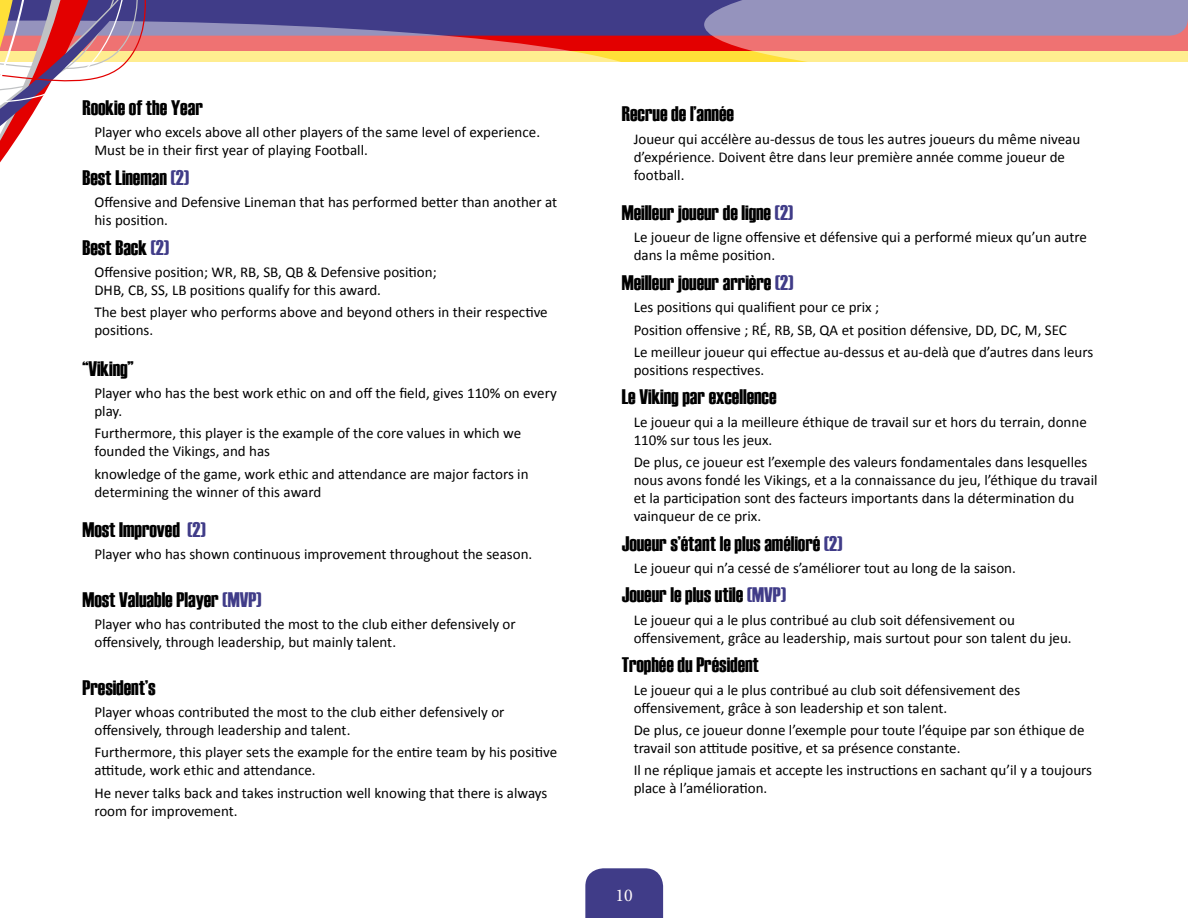
<style>
.page{position:relative;width:1188px;height:918px;background:#fff}
.page>*{position:absolute;margin:0;border:0;box-sizing:border-box;transform-origin:0 0}
.t1{font:21px "Haettenschweiler";color:#000}
.t2{font:18px "Minion Pro";color:#fef9fb}
.t3{font:15px/18px "Calibri";color:#000}
.s1{color:#403c88}
</style>
<div class="page">
<div style="left:585px;top:868px;width:78px;height:50px;background:#403c88"></div>
<div style="left:204px;top:0;width:500px;height:36px;background:#403c88"></div>
<svg style="left:204px;top:16px;width:458px;height:46px;background:#ae7378"></svg>
<svg style="left:704px;top:0;width:484px;height:62px;background:#bd979d"></svg>
<svg style="left:194px;top:0;width:10px;height:62px"></svg>
<svg style="left:188px;top:0;width:6px;height:62px"></svg>
<svg style="left:0;top:0;width:188px;height:163px"></svg>
<h1 class="t1" style="left:82px;top:96px;width:122px">Rookie of the Year</h1>
<p class="t3" style="left:94px;top:124px;width:447px">Player who excels above all other players of the same level of experience.<br>Must be in their first year of playing Football.</p>
<h1 class="t1" style="left:82px;top:166px;width:108px">Best Lineman <span class="s1">(2)</span></h1>
<p class="t3" style="left:94px;top:193px;width:464px">Offensive and Defensive Lineman that has performed better than another at his position.</p>
<h1 class="t1" style="left:82px;top:236px;width:88px">Best Back <span class="s1">(2)</span></h1>
<p class="t3" style="left:94px;top:263px;width:344px">Offensive position; WR, RB, SB, QB &amp; Defensive position;<br>DHB, CB, SS, LB positions qualify for this award.</p>
<p class="t3" style="left:94px;top:304px;width:455px">The best player who performs above and beyond others in their respective positions.</p>
<h1 class="t1" style="left:82px;top:356px;width:53px">“Viking”</h1>
<p class="t3" style="left:94px;top:384px;width:464px">Player who has the best work ethic on and off the field, gives 110% on every play.</p>
<p class="t3" style="left:94px;top:424px;width:428px">Furthermore, this player is the example of the core values in which we founded the Vikings, and has</p>
<p class="t3" style="left:94px;top:465px;width:436px">knowledge of the game, work ethic and attendance are major factors in determining the winner of this award</p>
<h1 class="t1" style="left:82px;top:518px;width:125px">Most Improved <span class="s1">(2)</span></h1>
<p class="t3" style="left:94px;top:545px;width:439px">Player who has shown continuous improvement throughout the season.</p>
<h1 class="t1" style="left:82px;top:588px;width:181px">Most Valuable Player <span class="s1">(MVP)</span></h1>
<p class="t3" style="left:94px;top:615px;width:423px">Player who has contributed the most to the club either defensively or offensively, through leadership, but mainly talent.</p>
<h1 class="t1" style="left:82px;top:675px;width:75px">President’s</h1>
<p class="t3" style="left:94px;top:703px;width:412px">Player whoas contributed the most to the club either defensively or offensively, through leadership and talent.</p>
<p class="t3" style="left:94px;top:743px;width:464px">Furthermore, this player sets the example for the entire team by his positive attitude, work ethic and attendance.</p>
<p class="t3" style="left:94px;top:784px;width:454px">He never talks back and takes instruction well knowing that there is always room for improvement.</p>
<h1 class="t1" style="left:622px;top:102px;width:114px">Recrue de l’année</h1>
<p class="t3" style="left:634px;top:130px;width:448px">Joueur qui accélère au-dessus de tous les autres joueurs du même niveau d’expérience. Doivent être dans leur première année comme joueur de football.</p>
<h1 class="t1" style="left:622px;top:201px;width:173px">Meilleur joueur de ligne <span class="s1">(2)</span></h1>
<p class="t3" style="left:634px;top:228px;width:455px">Le joueur de ligne offensive et défensive qui a performé mieux qu’un autre dans la même position.</p>
<h1 class="t1" style="left:622px;top:271px;width:173px">Meilleur joueur arrière <span class="s1">(2)</span></h1>
<p class="t3" style="left:634px;top:296px;width:461px;line-height:22.4px">Les positions qui qualifient pour ce prix ;<br>Position offensive ; RÉ, RB, SB, QA et position défensive, DD, DC, M, SEC<br>Le meilleur joueur qui effectue au-dessus et au-delà que d’autres dans leurs</p>
<p class="t3" style="left:634px;top:361px;width:132px">positions respectives.</p>
<h1 class="t1" style="left:622px;top:385px;width:156px">Le Viking par excellence</h1>
<p class="t3" style="left:634px;top:413px;width:455px">Le joueur qui a la meilleure éthique de travail sur et hors du terrain, donne<br>110% sur tous les jeux.</p>
<p class="t3" style="left:634px;top:453px;width:465px">De plus, ce joueur est l’exemple des valeurs fondamentales dans lesquelles nous avons fondé les Vikings, et a la connaissance du jeu, l’éthique du travail et la participation sont des facteurs importants dans la détermination du vainqueur de ce prix.</p>
<h1 class="t1" style="left:622px;top:531px;width:222px">Joueur s’étant le plus amélioré <span class="s1">(2)</span></h1>
<p class="t3" style="left:634px;top:559px;width:384px">Le joueur qui n’a cessé de s’améliorer tout au long de la saison.</p>
<h1 class="t1" style="left:622px;top:583px;width:166px">Joueur le plus utile <span class="s1">(MVP)</span></h1>
<p class="t3" style="left:634px;top:611px;width:439px">Le joueur qui a le plus contribué au club soit défensivement ou offensivement, grâce au leadership, mais surtout pour son talent du jeu.</p>
<h1 class="t1" style="left:622px;top:653px;width:139px">Trophée du Président</h1>
<p class="t3" style="left:634px;top:681px;width:388px">Le joueur qui a le plus contribué au club soit défensivement des offensivement, grâce à son leadership et son talent.</p>
<p class="t3" style="left:634px;top:721px;width:452px">De plus, ce joueur donne l’exemple pour toute l’équipe par son éthique de travail son attitude positive, et sa présence constante.</p>
<p class="t3" style="left:634px;top:761px;width:460px">Il ne réplique jamais et accepte les instructions en sachant qu’il y a toujours place à l’amélioration.</p>
<p class="t2" style="left:616px;top:883px;width:19px">10</p>
</div>
